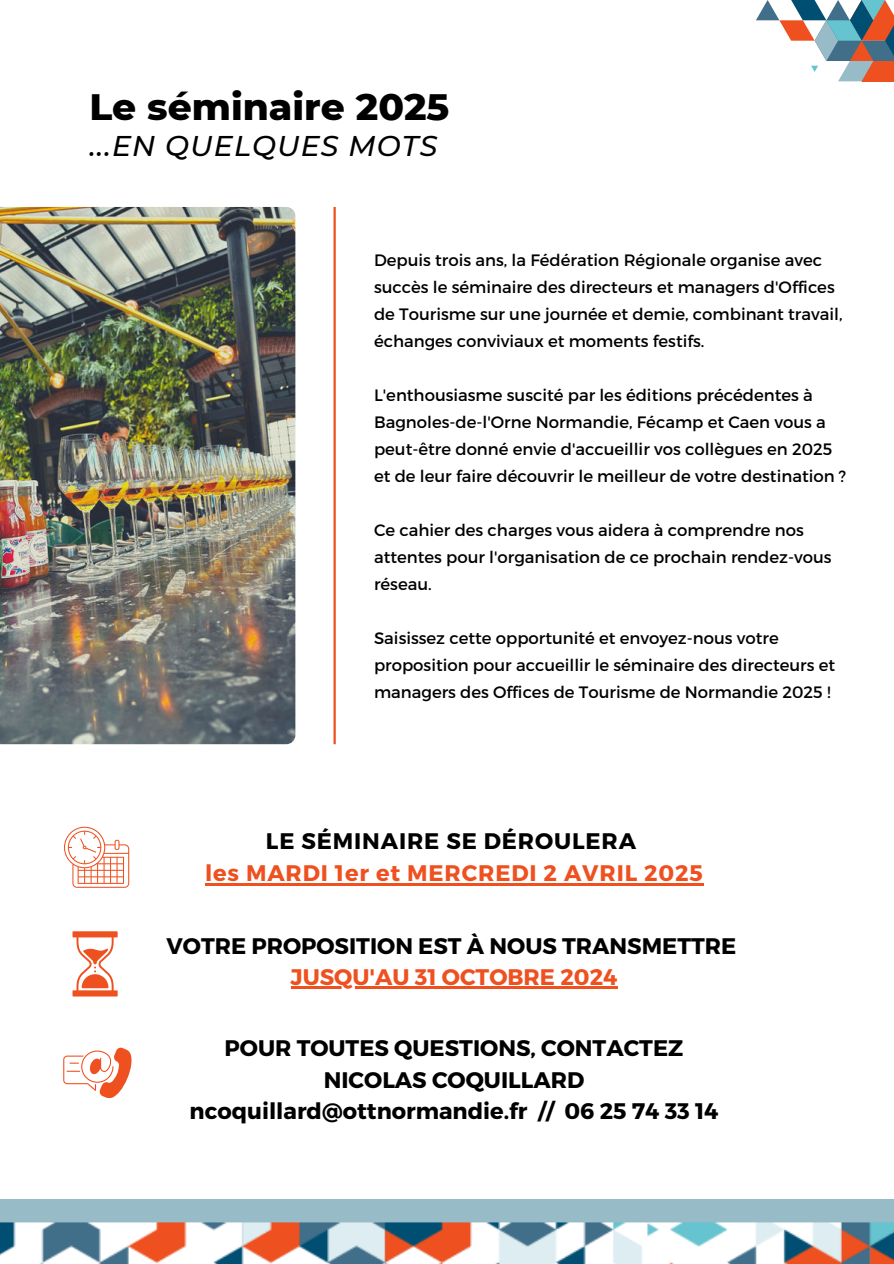
<style>
.page{position:relative;width:894px;height:1264px;background:#fff}
.page>*{position:absolute;margin:0;border:0;box-sizing:border-box;transform-origin:0 0}
.t1{font:800 37.5px "Montserrat";color:#000}
.t2{font:italic 500 28.5px "Montserrat";letter-spacing:.04em;color:#000}
.t3{font:700 22.5px/31.5px "Montserrat";color:#000;text-align:center}
.t4{font:700 22.5px "Montserrat";letter-spacing:.04em;color:#ef501f}
.t5{font:700 22.5px "Montserrat";letter-spacing:.04em;color:#000}
.t6{font:700 22.5px "Montserrat";color:#ef501f}
.t7{font:16.5px/27px "Montserrat";color:#000}
</style>
<div class="page">
<hr style="left:333px;top:207px;width:2px;height:537px;background:#ef501f">
<img style="left:0;top:207px;width:295px;height:537px">
<hr style="left:205px;top:883px;width:498px;height:2px;background:#ef501f">
<svg style="left:64px;top:826px;width:65px;height:61px"></svg>
<hr style="left:290px;top:986px;width:327px;height:2px;background:#ef501f">
<svg style="left:72px;top:931px;width:45px;height:65px"></svg>
<svg style="left:63px;top:1047px;width:69px;height:50px"></svg>
<img style="left:0;top:1199px;width:893px;height:64px">
<svg style="left:756px;top:0;width:137px;height:81px"></svg>
<h1 class="t1" style="left:89px;top:79px;width:361px">Le séminaire 2025</h1>
<h2 class="t2" style="left:89px;top:126px;width:349px">...EN QUELQUES MOTS</h2>
<p class="t7" style="left:374px;top:247px;width:470px">Depuis trois ans, la Fédération Régionale organise avec succès le séminaire des directeurs et managers d'Offices de Tourisme sur une journée et demie, combinant travail, échanges conviviaux et moments festifs.</p>
<p class="t7" style="left:374px;top:382px;width:473px">L'enthousiasme suscité par les éditions précédentes à Bagnoles-de-l'Orne Normandie, Fécamp et Caen vous a peut-être donné envie d'accueillir vos collègues en 2025 et de leur faire découvrir le meilleur de votre destination ?</p>
<p class="t7" style="left:374px;top:517px;width:459px">Ce cahier des charges vous aidera à comprendre nos attentes pour l'organisation de ce prochain rendez-vous réseau.</p>
<p class="t7" style="left:374px;top:625px;width:462px">Saisissez cette opportunité et envoyez-nous votre proposition pour accueillir le séminaire des directeurs et managers des Offices de Tourisme de Normandie 2025 !</p>
<h3 class="t5" style="left:266px;top:827px;width:371px">LE SÉMINAIRE SE DÉROULERA</h3>
<h3 class="t4" style="left:205px;top:858px;width:499px">les MARDI 1er et MERCREDI 2 AVRIL 2025</h3>
<h3 class="t3" style="left:166px;top:930px;width:571px">VOTRE PROPOSITION EST À NOUS TRANSMETTRE</h3>
<h3 class="t6" style="left:290px;top:963px;width:328px">JUSQU'AU 31 OCTOBRE 2024</h3>
<h3 class="t3" style="left:189px;top:1032px;width:530px">POUR TOUTES QUESTIONS, CONTACTEZ<br>NICOLAS COQUILLARD ncoquillard@ottnormandie.fr // 06 25 74 33 14</h3>
</div>
